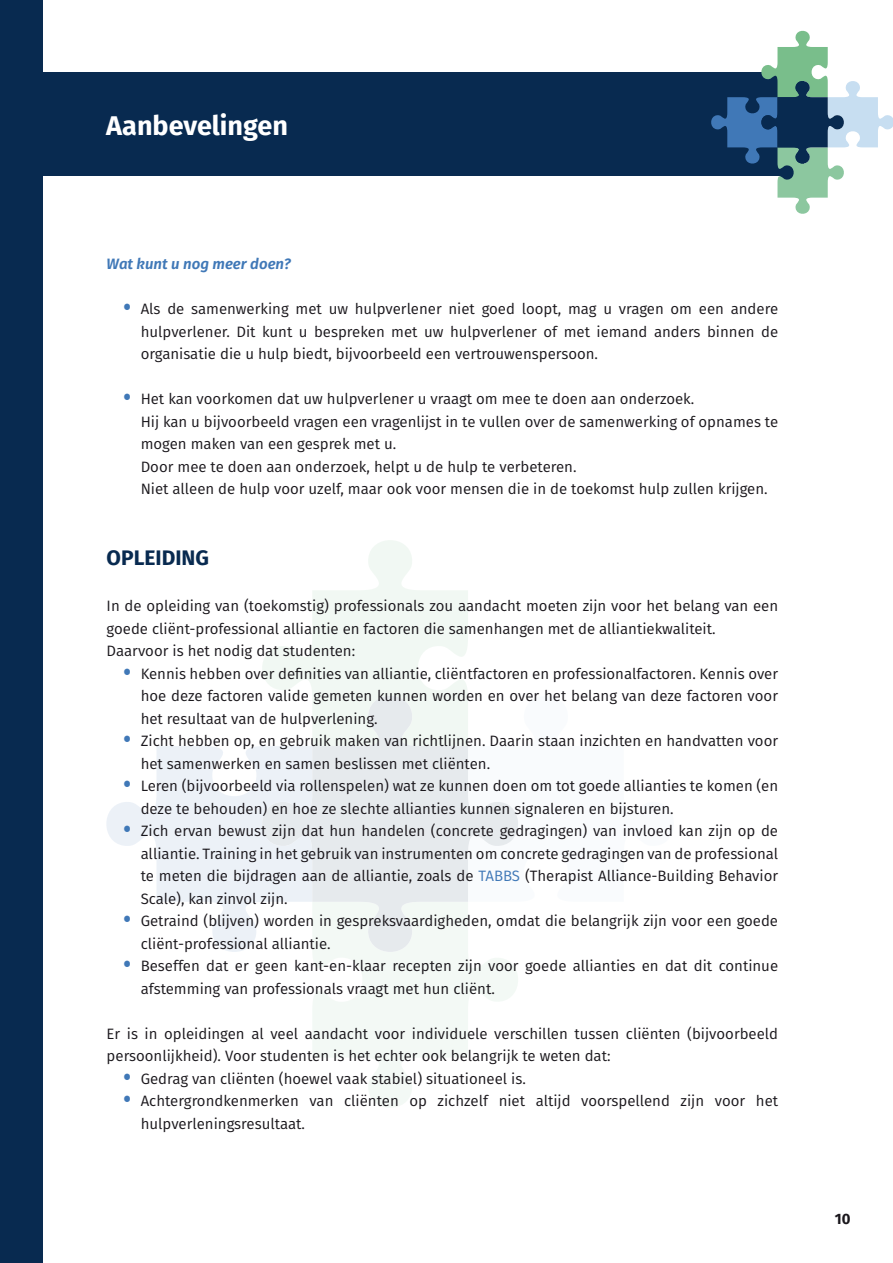
<style>
.page{position:relative;width:893px;height:1263px;background:#fff}
.page>*{position:absolute;margin:0;border:0;box-sizing:border-box;transform-origin:0 0}
.t1{font:700 27px "Fira Sans";color:#fff}
.t2{font:700 21px "Fira Sans";color:#082a50}
.t3{font:15px/22.5px "Fira Sans";color:#1a171c}
.t4{font:italic 600 15px "Fira Sans";color:#4078b7}
.t5{font:700 15px "Fira Sans";color:#1a171c}
.s1{font-weight:800;font-size:21px;color:#4078b7}
.s2{color:#4078b7}
</style>
<div class="page">
<div style="left:0;top:0;width:43px;height:1263px;background:#082a50"></div>
<div style="left:0;top:73px;width:804px;height:103px;background:#082a50"></div>
<svg style="left:709px;top:30px;width:184px;height:184px"></svg>
<svg style="left:106px;top:540px;width:412px;height:567px"></svg>
<svg style="left:256px;top:690px;width:262px;height:268px;fill:#ecf1f3"></svg>
<h1 class="t1" style="left:106px;top:103px;width:183px">Aanbevelingen</h1>
<p class="t4" style="left:107px;top:252px;width:186px">Wat kunt u nog meer doen?</p>
<p class="t3" style="left:141px;top:297px;width:639px;text-align:justify;text-indent:-17px"><span class="s1">•</span> Als de samenwerking met uw hulpverlener niet goed loopt, mag u vragen om een andere hulpverlener. Dit kunt u bespreken met uw hulpverlener of met iemand anders binnen de organisatie die u hulp biedt, bijvoorbeeld een vertrouwenspersoon.</p>
<p class="t3" style="left:141px;top:387px;width:639px;text-indent:-17px"><span class="s1">•</span> Het kan voorkomen dat uw hulpverlener u vraagt om mee te doen aan onderzoek.<br>Hij kan u bijvoorbeeld vragen een vragenlijst in te vullen over de samenwerking of opnames te mogen maken van een gesprek met u.<br>Door mee te doen aan onderzoek, helpt u de hulp te verbeteren.<br>Niet alleen de hulp voor uzelf, maar ook voor mensen die in de toekomst hulp zullen krijgen.</p>
<h2 class="t2" style="left:107px;top:540px;width:104px">OPLEIDING</h2>
<p class="t3" style="left:107px;top:594px;width:673px">In de opleiding van (toekomstig) professionals zou aandacht moeten zijn voor het belang van een goede cliënt-professional alliantie en factoren die samenhangen met de alliantiekwaliteit.<br>Daarvoor is het nodig dat studenten:</p>
<p class="t3" style="left:141px;top:662px;width:639px;text-align:justify;text-indent:-17px"><span class="s1">•</span> Kennis hebben over definities van alliantie, cliëntfactoren en professionalfactoren. Kennis over hoe deze factoren valide gemeten kunnen worden en over het belang van deze factoren voor het resultaat van de hulpverlening.</p>
<p class="t3" style="left:141px;top:729px;width:639px;text-indent:-17px"><span class="s1">•</span> Zicht hebben op, en gebruik maken van richtlijnen. Daarin staan inzichten en handvatten voor het samenwerken en samen beslissen met cliënten.</p>
<p class="t3" style="left:141px;top:774px;width:639px;text-indent:-17px"><span class="s1">•</span> Leren (bijvoorbeeld via rollenspelen) wat ze kunnen doen om tot goede allianties te komen (en deze te behouden) en hoe ze slechte allianties kunnen signaleren en bijsturen.</p>
<p class="t3" style="left:141px;top:819px;width:639px;text-align:justify;text-indent:-17px"><span class="s1">•</span> Zich ervan bewust zijn dat hun handelen (concrete gedragingen) van invloed kan zijn op de alliantie. Training in het gebruik van instrumenten om concrete gedragingen van de professional te meten die bijdragen aan de alliantie, zoals de <span class="s2">TABBS</span> (Therapist Alliance-Building Behavior Scale), kan zinvol zijn.</p>
<p class="t3" style="left:141px;top:909px;width:639px;text-indent:-17px"><span class="s1">•</span> Getraind (blijven) worden in gespreksvaardigheden, omdat die belangrijk zijn voor een goede cliënt-professional alliantie.</p>
<p class="t3" style="left:141px;top:954px;width:639px;text-indent:-17px"><span class="s1">•</span> Beseffen dat er geen kant-en-klaar recepten zijn voor goede allianties en dat dit continue afstemming van professionals vraagt met hun cliënt.</p>
<p class="t3" style="left:107px;top:1022px;width:673px">Er is in opleidingen al veel aandacht voor individuele verschillen tussen cliënten (bijvoorbeeld persoonlijkheid). Voor studenten is het echter ook belangrijk te weten dat:</p>
<p class="t3" style="left:124px;top:1067px;width:404px"><span class="s1">•</span> Gedrag van cliënten (hoewel vaak stabiel) situationeel is.</p>
<p class="t3" style="left:141px;top:1089px;width:639px;text-indent:-17px"><span class="s1">•</span> Achtergrondkenmerken van cliënten op zichzelf niet altijd voorspellend zijn voor het hulpverleningsresultaat.</p>
<p class="t5" style="left:835px;top:1206px;width:17px">10</p>
</div>
